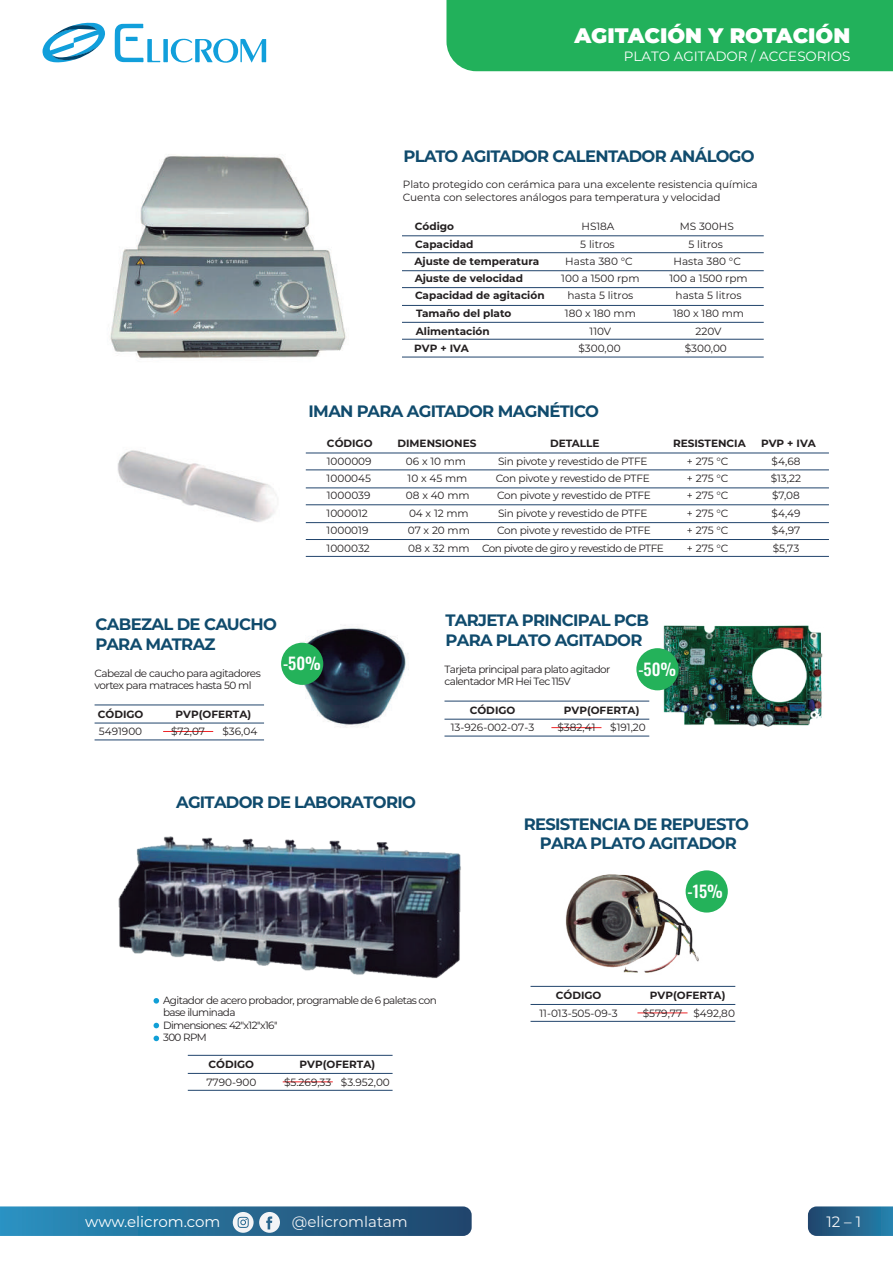
<style>
.page{position:relative;width:893px;height:1263px;background:#fff}
.page>*{position:absolute;margin:0;border:0;box-sizing:border-box;transform-origin:0 0}
.t1{font:900 21px "Montserrat";color:#fff}
.t2{font:700 16.5px/19.6px "Montserrat";letter-spacing:-.045em;color:#104b6d}
.t3{font:16.5px "Oswald";color:#fff}
.t4{font:15px "Montserrat";color:#f3f4f6}
.t5{font:15px "Montserrat";color:#fff}
.t6{font:13.5px "Montserrat";color:#fff}
.t7{font:10.5px/17.2px "Montserrat";letter-spacing:-.025em;color:#231f20}
.t8{font:10.5px/17.2px "Montserrat";color:#231f20;text-align:center}
.t9{font:700 10.5px/17.4px "Montserrat";color:#231f20}
.t10{font:10.5px/12.6px "Montserrat";letter-spacing:-.06em;color:#231f20}
.t11{font:10.5px "Montserrat";letter-spacing:-.05em;color:#231f20}
</style>
<div class="page">
<div style="left:446px;top:0;width:447px;height:71px;background:#22b15b"></div>
<svg style="left:808px;top:1206px;width:85px;height:30px;background:#2a688f"></svg>
<svg style="left:0;top:1206px;width:472px;height:30px;background:#31739a"></svg>
<svg style="left:42px;top:22px;width:63px;height:40px"></svg>
<svg style="left:115px;top:24px;width:151px;height:39px"></svg>
<hr style="left:402px;top:252px;width:362px;height:1px;background:#21446c">
<hr style="left:402px;top:236px;width:362px;height:1px;background:#21446c">
<hr style="left:402px;top:287px;width:362px;height:1px;background:#21446c">
<hr style="left:402px;top:270px;width:362px;height:1px;background:#21446c">
<hr style="left:402px;top:322px;width:362px;height:1px;background:#21446c">
<hr style="left:402px;top:305px;width:362px;height:1px;background:#21446c">
<hr style="left:402px;top:339px;width:362px;height:1px;background:#21446c">
<hr style="left:402px;top:357px;width:362px;height:1px;background:#21446c">
<img style="left:110px;top:154px;width:236px;height:204px">
<svg style="left:154px;top:998px;width:5px;height:5px"></svg>
<svg style="left:154px;top:1023px;width:5px;height:5px"></svg>
<svg style="left:154px;top:1036px;width:5px;height:5px"></svg>
<hr style="left:163px;top:731px;width:50px;height:1px;background:#ee2528">
<hr style="left:95px;top:740px;width:169px;height:1px;background:#21446c">
<hr style="left:95px;top:723px;width:169px;height:1px;background:#21446c">
<hr style="left:95px;top:705px;width:169px;height:1px;background:#21446c">
<img style="left:291px;top:625px;width:118px;height:103px">
<div style="left:281px;top:643px;width:42px;height:42px;background:#24b25a;border-radius:50%"></div>
<hr style="left:306px;top:470px;width:523px;height:1px;background:#21446c">
<hr style="left:306px;top:453px;width:523px;height:1px;background:#21446c">
<hr style="left:306px;top:504px;width:523px;height:1px;background:#21446c">
<hr style="left:306px;top:488px;width:523px;height:1px;background:#21446c">
<hr style="left:306px;top:539px;width:523px;height:1px;background:#21446c">
<hr style="left:306px;top:522px;width:523px;height:1px;background:#21446c">
<hr style="left:306px;top:556px;width:523px;height:1px;background:#21446c">
<img style="left:117px;top:450px;width:160px;height:72px">
<hr style="left:444px;top:736px;width:205px;height:1px;background:#21446c">
<hr style="left:551px;top:727px;width:50px;height:1px;background:#ee2528">
<hr style="left:444px;top:719px;width:205px;height:1px;background:#21446c">
<hr style="left:444px;top:701px;width:205px;height:1px;background:#21446c">
<img style="left:657px;top:625px;width:166px;height:102px">
<div style="left:636px;top:648px;width:43px;height:42px;background:#24b25a;border-radius:50%"></div>
<hr style="left:637px;top:1012px;width:50px;height:1px;background:#ee2528">
<hr style="left:531px;top:1021px;width:204px;height:1px;background:#21446c">
<hr style="left:531px;top:1004px;width:204px;height:1px;background:#21446c">
<hr style="left:531px;top:986px;width:204px;height:1px;background:#21446c">
<hr style="left:283px;top:1081px;width:50px;height:1px;background:#ee2528">
<hr style="left:188px;top:1090px;width:205px;height:1px;background:#21446c">
<hr style="left:188px;top:1073px;width:205px;height:1px;background:#21446c">
<hr style="left:188px;top:1055px;width:205px;height:1px;background:#21446c">
<img style="left:118px;top:836px;width:343px;height:143px">
<img style="left:565px;top:870px;width:163px;height:103px">
<h1 class="t1" style="left:574px;top:20px;width:277px">AGITACIÓN Y ROTACIÓN</h1>
<p class="t6" style="left:624px;top:47px;width:228px">PLATO AGITADOR / ACCESORIOS</p>
<h2 class="t2" style="left:404px;top:145px;width:353px">PLATO AGITADOR CALENTADOR ANÁLOGO</h2>
<p class="t7" style="left:403px;top:177px;width:356px;line-height:13.5px">Plato protegido con cerámica para una excelente resistencia química<br>Cuenta con selectores análogos para temperatura y velocidad</p>
<p class="t9" style="left:415px;top:217px;width:41px">Código</p>
<p class="t7" style="left:581px;top:218px;width:34px">HS18A</p>
<p class="t7" style="left:680px;top:218px;width:56px">MS 300HS</p>
<p class="t9" style="left:415px;top:235px;width:60px">Capacidad</p>
<p class="t8" style="left:561px;top:235px;width:80px">5 litros<br>Hasta 380 °C<br>100 a 1500 rpm hasta 5 litros<br>180 x 180 mm<br>110V</p>
<p class="t9" style="left:415px;top:252px;width:126px">Ajuste de temperatura</p>
<p class="t9" style="left:414px;top:286px;width:132px">Capacidad de agitación<br>Tamaño del plato<br>Alimentación<br>PVP + IVA</p>
<p class="t9" style="left:415px;top:269px;width:110px">Ajuste de velocidad</p>
<p class="t7" style="left:578px;top:339px;width:44px">$300,00</p>
<h2 class="t2" style="left:309px;top:401px;width:292px">IMAN PARA AGITADOR MAGNÉTICO</h2>
<p class="t8" style="left:669px;top:235px;width:80px">5 litros<br>Hasta 380 °C<br>100 a 1500 rpm hasta 5 litros<br>180 x 180 mm<br>220V<br>$300,00</p>
<p class="t9" style="left:327px;top:434px;width:47px">CÓDIGO</p>
<p class="t9" style="left:397px;top:434px;width:80px">DIMENSIONES</p>
<p class="t9" style="left:550px;top:434px;width:51px">DETALLE</p>
<p class="t9" style="left:673px;top:434px;width:74px">RESISTENCIA</p>
<p class="t9" style="left:761px;top:434px;width:56px">PVP + IVA</p>
<h2 class="t2" style="left:96px;top:613px;width:183px">CABEZAL DE CAUCHO<br>PARA MATRAZ</h2>
<p class="t7" style="left:482px;top:452px;width:183px;text-align:center">Sin pivote y revestido de PTFE<br>Con pivote y revestido de PTFE<br>Con pivote y revestido de PTFE<br>Sin pivote y revestido de PTFE<br>Con pivote y revestido de PTFE<br>Con pivote de giro y revestido de PTFE</p>
<p class="t7" style="left:771px;top:453px;width:32px;line-height:16.5px">$4,68 $13,22</p>
<p class="t8" style="left:327px;top:452px;width:46px">1000009</p>
<p class="t7" style="left:406px;top:452px;width:62px">06 x 10 mm</p>
<p class="t7" style="left:687px;top:452px;width:43px;text-align:justify">+ 275 °C + 275 °C + 275 °C + 275 °C + 275 °C + 275 °C</p>
<p class="t8" style="left:327px;top:469px;width:46px">1000045</p>
<p class="t8" style="left:327px;top:504px;width:45px;text-align:left">1000012<br>1000019<br>1000032</p>
<p class="t8" style="left:406px;top:469px;width:65px;text-align:left">10 x 45 mm<br>08 x 40 mm<br>04 x 12 mm<br>07 x 20 mm<br>08 x 32 mm</p>
<p class="t7" style="left:771px;top:487px;width:31px;text-align:justify">$7,08 $4,49 $4,97 $5,73</p>
<p class="t8" style="left:327px;top:487px;width:45px">1000039</p>
<h2 class="t2" style="left:446px;top:609px;width:205px">TARJETA PRINCIPAL PCB<br>PARA PLATO AGITADOR</h2>
<p class="t11" style="left:95px;top:666px;width:168px">Cabezal de caucho para agitadores</p>
<p class="t11" style="left:95px;top:678px;width:158px">vortex para matraces hasta 50 ml</p>
<p class="t9" style="left:98px;top:704px;width:47px">CÓDIGO</p>
<p class="t9" style="left:176px;top:704px;width:77px">PVP(OFERTA)</p>
<p class="t8" style="left:99px;top:722px;width:45px">5491900</p>
<p class="t7" style="left:171px;top:722px;width:35px">$72,07</p>
<p class="t7" style="left:222px;top:722px;width:36px">$36,04</p>
<h2 class="t3" style="left:283px;top:649px;width:39px">-50%</h2>
<h2 class="t2" style="left:176px;top:791px;width:241px">AGITADOR DE LABORATORIO</h2>
<p class="t10" style="left:444px;top:663px;width:167px;line-height:12px">Tarjeta principal para plato agitador calentador MR Hei Tec 115V</p>
<h2 class="t3" style="left:638px;top:654px;width:39px">-50%</h2>
<p class="t9" style="left:470px;top:701px;width:47px">CÓDIGO</p>
<p class="t9" style="left:564px;top:701px;width:77px">PVP(OFERTA)</p>
<p class="t8" style="left:451px;top:719px;width:85px">13-926-002-07-3</p>
<p class="t7" style="left:557px;top:719px;width:39px">$382,41</p>
<p class="t7" style="left:610px;top:719px;width:37px">$191,20</p>
<h2 class="t2" style="left:524px;top:813px;width:227px;text-align:center">RESISTENCIA DE REPUESTO<br>PARA PLATO AGITADOR</h2>
<h2 class="t3" style="left:688px;top:876px;width:37px">-15%</h2>
<p class="t10" style="left:163px;top:993px;width:275px">Agitador de acero probador, programable de 6 paletas con base iluminada<br>Dimensiones: 42''x12''x16''<br>300 RPM</p>
<p class="t9" style="left:209px;top:1055px;width:47px">CÓDIGO</p>
<p class="t9" style="left:300px;top:1055px;width:77px">PVP(OFERTA)</p>
<p class="t7" style="left:206px;top:1073px;width:52px">7790-900</p>
<p class="t8" style="left:284px;top:1073px;width:107px">$5.269,33 $3.952,00</p>
<p class="t9" style="left:556px;top:986px;width:47px">CÓDIGO</p>
<p class="t9" style="left:650px;top:986px;width:77px">PVP(OFERTA)</p>
<p class="t8" style="left:539px;top:1004px;width:80px">11-013-505-09-3</p>
<p class="t8" style="left:643px;top:1004px;width:94px">$579,77 $492,80</p>
<h3 class="t5" style="left:85px;top:1211px;width:137px">www.elicrom.com</h3>
<h3 class="t4" style="left:292px;top:1211px;width:117px">@elicromlatam</h3>
<h3 class="t4" style="left:826px;top:1211px;width:36px">12 – 1</h3>
</div>
